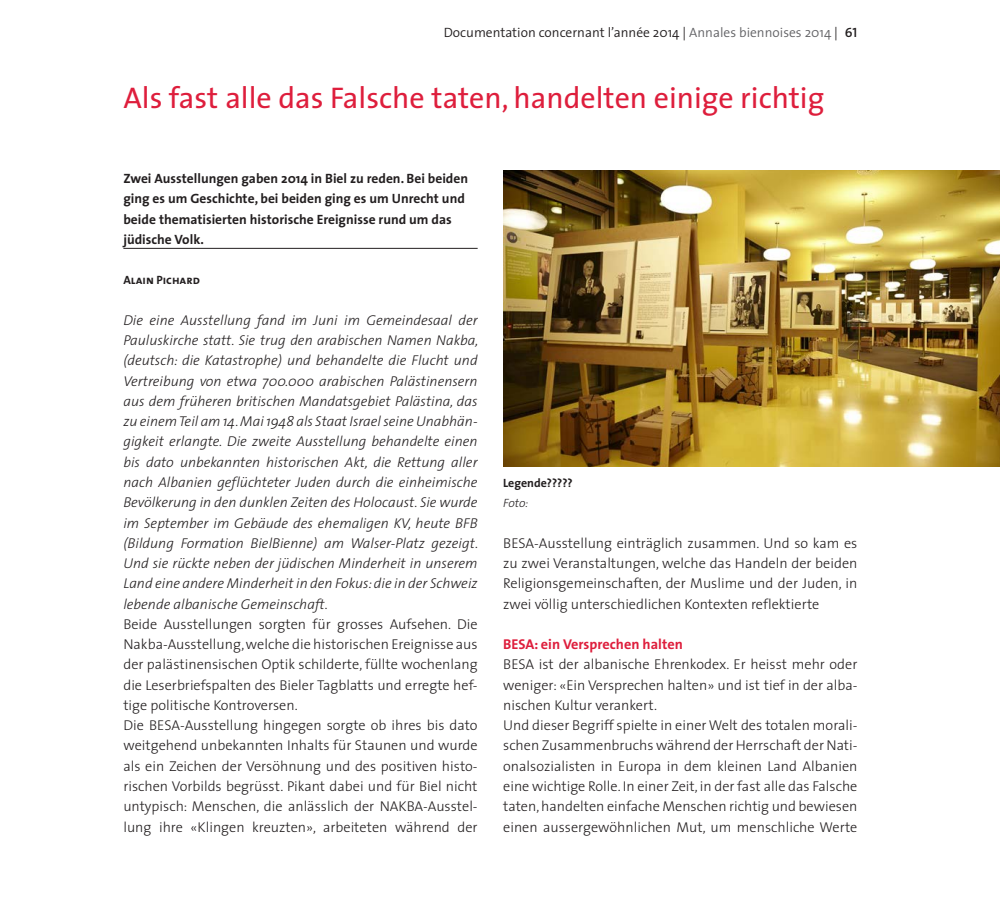
<style>
.page{position:relative;width:1000px;height:915px;background:#fff}
.page>*{position:absolute;margin:0;border:0;box-sizing:border-box;transform-origin:0 0}
.t1{font:30px "The Sans";color:#de1e3c}
.t2{font:300 14.25px/20.2px "The Sans";color:#231f20}
.t3{font:italic 300 14.25px/20.2px "The Sans";color:#231f20;text-align:justify}
.t4{font:700 14.25px "The Sans";color:#de1e3c}
.t5{font:700 13.5px/20.2px "The Sans";color:#231f20}
.t6{font:300 13.5px "The Sans";color:#231f20}
.t7{font:12px "The Sans Bold Caps";color:#231f20}
.t8{font:700 12px "The Sans";color:#231f20}
.t9{font:italic 300 12px "The Sans";color:#231f20}
.s1{color:#636366}
.s2{font-family:"The Sans Semi Bold Caps";font-weight:400}
</style>
<div class="page">
<hr style="left:123px;top:248px;width:354px;height:1px;background:#231f20">
<img style="left:503px;top:170px;width:496px;height:296px">
<p class="t6" style="left:443px;top:22px;width:415px">Documentation concernant l’année 2014 | <span class="s1">Annales biennoises 2014</span> | <span class="s2">61</span></p>
<h1 class="t1" style="left:123px;top:73px;width:702px">Als fast alle das Falsche taten, handelten einige richtig</h1>
<p class="t5" style="left:123px;top:168px;width:346px">Zwei Ausstellungen gaben 2014 in Biel zu reden. Bei beiden ging es um Geschichte, bei beiden ging es um Unrecht und beide thematisierten historische Ereignisse rund um das jüdische Volk.</p>
<p class="t7" style="left:123px;top:270px;width:78px">Alain Pichard</p>
<p class="t3" style="left:123px;top:309px;width:356px">Die eine Ausstellung fand im Juni im Gemeindesaal der Pauluskirche statt. Sie trug den arabischen Namen Nakba, (deutsch: die Katastrophe) und behandelte die Flucht und Vertreibung von etwa 700.000 arabischen Palästinensern aus dem früheren britischen Mandatsgebiet Palästina, das zu einem Teil am 14. Mai 1948 als Staat Israel seine Unabhän&shy;gigkeit erlangte. Die zweite Ausstellung behandelte einen bis dato unbekannten historischen Akt, die Rettung aller nach Albanien geflüchteter Juden durch die einheimische Bevölkerung in den dunklen Zeiten des Holocaust. Sie wurde im September im Gebäude des ehemaligen KV, heute BFB (Bildung Formation BielBienne) am Walser-Platz gezeigt.<br>Und sie rückte neben der jüdischen Minderheit in unserem Land eine andere Minderheit in den Fokus: die in der Schweiz lebende albanische Gemeinschaft.</p>
<p class="t2" style="left:123px;top:613px;width:355px">Beide Ausstellungen sorgten für grosses Aufsehen. Die Nakba-Ausstellung, welche die historischen Ereignisse aus der palästinensischen Optik schilderte, füllte wochenlang die Leserbriefspalten des Bieler Tagblatts und erregte hef&shy;tige politische Kontroversen.<br>Die BESA-Ausstellung hingegen sorgte ob ihres bis dato weitgehend unbekannten Inhalts für Staunen und wurde als ein Zeichen der Versöhnung und des positiven histo&shy;rischen Vorbilds begrüsst. Pikant dabei und für Biel nicht untypisch: Menschen, die anlässlich der NAKBA-Ausstel&shy;lung ihre «Klingen kreuzten», arbeiteten während der</p>
<p class="t8" style="left:503px;top:472px;width:71px">Legende?????</p>
<p class="t9" style="left:503px;top:493px;width:27px">Foto:</p>
<p class="t2" style="left:503px;top:532px;width:355px;text-align:justify">BESA-Ausstellung einträglich zusammen. Und so kam es zu zwei Veranstaltungen, welche das Handeln der beiden Religionsgemeinschaften, der Muslime und der Juden, in zwei völlig unterschiedlichen Kontexten reflektierte</p>
<p class="t4" style="left:503px;top:632px;width:181px">BESA: ein Versprechen halten</p>
<p class="t2" style="left:503px;top:653px;width:355px">BESA ist der albanische Ehrenkodex. Er heisst mehr oder weniger: «Ein Versprechen halten» und ist tief in der alba&shy;nischen Kultur verankert.<br>Und dieser Begriff spielte in einer Welt des totalen morali&shy;schen Zusammenbruchs während der Herrschaft der Nati&shy;onalsozialisten in Europa in dem kleinen Land Albanien eine wichtige Rolle. In einer Zeit, in der fast alle das Falsche taten, handelten einfache Menschen richtig und bewiesen einen aussergewöhnlichen Mut, um menschliche Werte</p>
</div>
